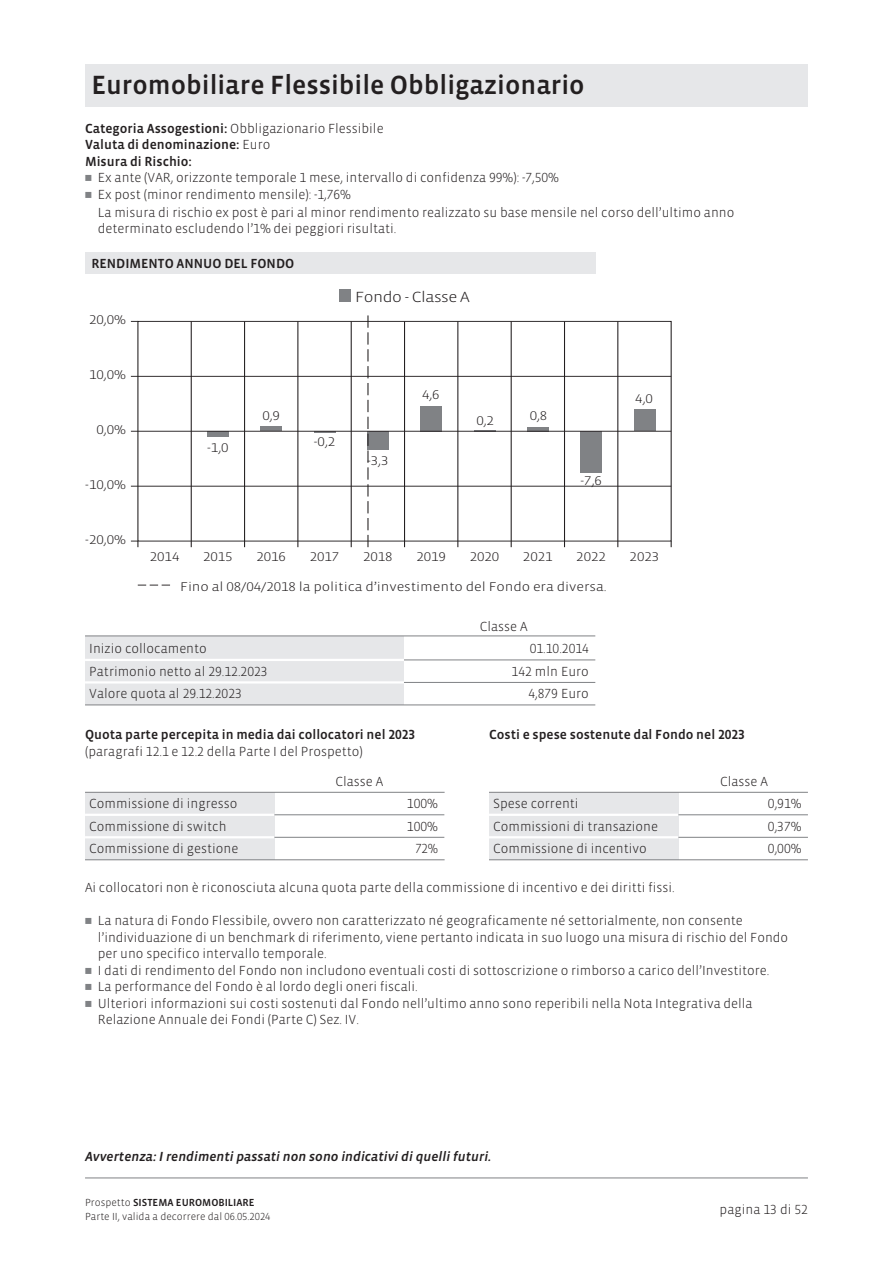
<style>
.page{position:relative;width:893px;height:1263px;background:#fff}
.page>*{position:absolute;margin:0;border:0;box-sizing:border-box;transform-origin:0 0}
.t1{font:500 27px "Vista Sans OTCE";color:#231f20}
.t2{font:300 15px "Vista Sans OTCE";letter-spacing:-.025em;color:#231f20;scale:1.15 1}
.t3{font:300 13.5px/16.5px "Vista Sans OTCE";color:#231f20}
.t4{font:500 13.5px/16.5px "Vista Sans OTCE";color:#231f20}
.t5{font:italic 500 13.5px "Vista Sans OTCE";color:#231f20}
.t6{font:300 13.5px "Vista Sans OTCE";color:#231f20;scale:.95 1}
.t7{font:300 12.9px "Vista Sans OTCE";color:#231f20;scale:1.15 1}
.t8{font:300 10.5px/13.5px "Vista Sans OTCE";color:#231f20}
.s1{font-weight:300}
.s2{font-family:"Universal Newswith Comm Pi";font-weight:400;font-size:12px;color:#808285}
.s3{font-weight:500}
</style>
<div class="page">
<div style="left:85px;top:253px;width:510px;height:21px;background:#e6e7e9"></div>
<div style="left:207px;top:431px;width:21px;height:6px;background:#808285"></div>
<div style="left:367px;top:431px;width:21px;height:18px;background:#808285"></div>
<div style="left:421px;top:406px;width:21px;height:25px;background:#808285"></div>
<svg style="left:474px;top:430px;width:21px;height:1px"></svg>
<svg style="left:527px;top:427px;width:21px;height:4px"></svg>
<div style="left:581px;top:431px;width:21px;height:42px;background:#808285"></div>
<div style="left:634px;top:409px;width:21px;height:22px;background:#808285"></div>
<div style="left:261px;top:426px;width:21px;height:5px;background:#808285"></div>
<div style="left:339px;top:289px;width:12px;height:13px;background:#808285"></div>
<svg style="left:137px;top:585px;width:33px;height:1px"></svg>
<svg style="left:368px;top:315px;width:1px;height:232px"></svg>
<svg style="left:131px;top:541px;width:8px;height:6px"></svg>
<hr style="left:191px;top:321px;width:1px;height:226px;background:#231f20">
<hr style="left:244px;top:321px;width:1px;height:226px;background:#231f20">
<hr style="left:298px;top:321px;width:1px;height:226px;background:#231f20">
<hr style="left:351px;top:321px;width:1px;height:226px;background:#231f20">
<hr style="left:404px;top:321px;width:1px;height:226px;background:#231f20">
<hr style="left:457px;top:321px;width:1px;height:226px;background:#231f20">
<hr style="left:511px;top:321px;width:1px;height:226px;background:#231f20">
<hr style="left:564px;top:321px;width:1px;height:226px;background:#231f20">
<hr style="left:617px;top:321px;width:1px;height:226px;background:#231f20">
<div style="left:138px;top:321px;width:533px;height:220px;border:1px solid #231f20"></div>
<hr style="left:131px;top:486px;width:540px;height:1px;background:#231f20">
<hr style="left:131px;top:376px;width:540px;height:1px;background:#231f20">
<hr style="left:131px;top:431px;width:540px;height:1px;background:#231f20">
<hr style="left:85px;top:1177px;width:723px;height:1px;background:#808285">
<div style="left:85px;top:64px;width:723px;height:42px;background:#e6e7e9"></div>
<div style="left:489px;top:792px;width:189px;height:68px;background:#e6e7e9"></div>
<hr style="left:489px;top:792px;width:319px;height:1px;background:#808285">
<hr style="left:678px;top:814px;width:130px;height:1px;background:#808285">
<hr style="left:489px;top:814px;width:189px;height:2px;background:#fff">
<hr style="left:678px;top:837px;width:130px;height:1px;background:#808285">
<hr style="left:489px;top:836px;width:189px;height:2px;background:#fff">
<hr style="left:489px;top:859px;width:319px;height:1px;background:#808285">
<div style="left:85px;top:636px;width:319px;height:69px;background:#e6e7e9"></div>
<hr style="left:85px;top:635px;width:510px;height:1px;background:#808285">
<hr style="left:404px;top:659px;width:191px;height:1px;background:#808285">
<hr style="left:404px;top:682px;width:191px;height:1px;background:#808285">
<hr style="left:85px;top:659px;width:319px;height:2px;background:#fff">
<hr style="left:85px;top:681px;width:319px;height:2px;background:#fff">
<hr style="left:85px;top:704px;width:510px;height:1px;background:#808285">
<div style="left:85px;top:792px;width:189px;height:68px;background:#e6e7e9"></div>
<hr style="left:85px;top:792px;width:360px;height:1px;background:#808285">
<hr style="left:274px;top:814px;width:170px;height:1px;background:#808285">
<hr style="left:85px;top:814px;width:189px;height:2px;background:#fff">
<hr style="left:274px;top:837px;width:170px;height:1px;background:#808285">
<hr style="left:85px;top:836px;width:189px;height:2px;background:#fff">
<hr style="left:85px;top:859px;width:360px;height:1px;background:#808285">
<h1 class="t1" style="left:91px;top:74px;width:495px">Euromobiliare Flessibile Obbligazionario</h1>
<p class="t4" style="left:85px;top:121px;width:300px">Categoria Assogestioni: <span class="s1">Obbligazionario Flessibile<br></span>Valuta di denominazione: <span class="s1">Euro<br></span>Misura di Rischio:</p>
<p class="t3" style="left:85px;top:170px;width:475px"><span class="s2">-</span> Ex ante (VAR, orizzonte temporale 1 mese, intervallo di confidenza 99%): -7,50%</p>
<p class="t3" style="left:98px;top:186px;width:638px;line-height:18px;text-indent:-13px"><span class="s2">-</span> Ex post (minor rendimento mensile): -1,76%<br>La misura di rischio ex post è pari al minor rendimento realizzato su base mensile nel corso dell’ultimo anno</p>
<p class="t3" style="left:98px;top:221px;width:300px">determinato escludendo l’1% dei peggiori risultati.</p>
<p class="t4" style="left:91px;top:256px;width:204px">RENDIMENTO ANNUO DEL FONDO</p>
<p class="t7" style="left:89px;top:313px;width:34px">20,0%</p>
<p class="t7" style="left:89px;top:368px;width:34px">10,0%</p>
<p class="t7" style="left:96px;top:423px;width:27px">0,0%</p>
<p class="t7" style="left:85px;top:478px;width:37px">-10,0%</p>
<p class="t7" style="left:85px;top:533px;width:37px">-20,0%</p>
<p class="t2" style="left:355px;top:289px;width:101px">Fondo - Classe A</p>
<p class="t7" style="left:207px;top:441px;width:20px">-1,0</p>
<p class="t7" style="left:262px;top:409px;width:17px">0,9</p>
<p class="t7" style="left:314px;top:435px;width:20px">-0,2</p>
<p class="t7" style="left:367px;top:454px;width:20px">-3,3</p>
<p class="t7" style="left:422px;top:388px;width:17px">4,6</p>
<p class="t7" style="left:476px;top:414px;width:17px">0,2</p>
<p class="t7" style="left:530px;top:410px;width:17px">0,8</p>
<p class="t7" style="left:581px;top:474px;width:20px">-7,6</p>
<p class="t7" style="left:635px;top:392px;width:17px">4,0</p>
<p class="t7" style="left:150px;top:551px;width:27px">2014</p>
<p class="t7" style="left:203px;top:551px;width:27px">2015</p>
<p class="t7" style="left:256px;top:551px;width:27px">2016</p>
<p class="t7" style="left:310px;top:551px;width:27px">2017</p>
<p class="t7" style="left:363px;top:551px;width:27px">2018</p>
<p class="t7" style="left:416px;top:551px;width:27px">2019</p>
<p class="t7" style="left:470px;top:551px;width:27px">2020</p>
<p class="t7" style="left:523px;top:551px;width:27px">2021</p>
<p class="t7" style="left:576px;top:551px;width:27px">2022</p>
<p class="t7" style="left:630px;top:551px;width:27px">2023</p>
<p class="t7" style="left:180px;top:580px;width:372px">Fino al 08/04/2018 la politica d’investimento del Fondo era diversa.</p>
<p class="t3" style="left:480px;top:619px;width:49px">Classe A</p>
<p class="t3" style="left:89px;top:641px;width:119px">Inizio collocamento</p>
<p class="t3" style="left:530px;top:641px;width:61px">01.10.2014</p>
<p class="t3" style="left:89px;top:664px;width:180px">Patrimonio netto al 29.12.2023</p>
<p class="t3" style="left:512px;top:664px;width:79px">142 mln Euro</p>
<p class="t3" style="left:89px;top:686px;width:154px">Valore quota al 29.12.2023</p>
<p class="t3" style="left:528px;top:686px;width:62px">4,879 Euro</p>
<p class="t4" style="left:85px;top:727px;width:332px">Quota parte percepita in media dai collocatori nel 2023</p>
<p class="t4" style="left:489px;top:727px;width:258px">Costi e spese sostenute dal Fondo nel 2023</p>
<p class="t3" style="left:85px;top:744px;width:279px">(paragrafi 12.1 e 12.2 della Parte I del Prospetto)</p>
<p class="t3" style="left:335px;top:774px;width:49px">Classe A</p>
<p class="t3" style="left:89px;top:796px;width:150px">Commissione di ingresso</p>
<p class="t3" style="left:407px;top:796px;width:33px">100%</p>
<p class="t3" style="left:89px;top:819px;width:139px">Commissione di switch</p>
<p class="t3" style="left:407px;top:819px;width:33px">100%</p>
<p class="t3" style="left:89px;top:841px;width:151px">Commissione di gestione</p>
<p class="t6" style="left:415px;top:843px;width:25px">72%</p>
<p class="t3" style="left:720px;top:774px;width:49px">Classe A</p>
<p class="t3" style="left:493px;top:796px;width:87px">Spese correnti</p>
<p class="t3" style="left:768px;top:796px;width:35px">0,91%</p>
<p class="t3" style="left:493px;top:819px;width:166px">Commissioni di transazione</p>
<p class="t3" style="left:768px;top:819px;width:35px">0,37%</p>
<p class="t3" style="left:493px;top:841px;width:155px">Commissione di incentivo</p>
<p class="t3" style="left:768px;top:841px;width:35px">0,00%</p>
<p class="t3" style="left:85px;top:880px;width:591px">Ai collocatori non è riconosciuta alcuna quota parte della commissione di incentivo e dei diritti fissi.</p>
<p class="t3" style="left:98px;top:913px;width:692px;text-indent:-13px"><span class="s2">-</span> La natura di Fondo Flessibile, ovvero non caratterizzato né geograficamente né settorialmente, non consente l’individuazione di un benchmark di riferimento, viene pertanto indicata in suo luogo una misura di rischio del Fondo per uno specifico intervallo temporale.</p>
<p class="t3" style="left:85px;top:963px;width:686px"><span class="s2">-</span> I dati di rendimento del Fondo non includono eventuali costi di sottoscrizione o rimborso a carico dell’Investitore.</p>
<p class="t3" style="left:85px;top:979px;width:334px"><span class="s2">-</span> La performance del Fondo è al lordo degli oneri fiscali.</p>
<p class="t3" style="left:98px;top:996px;width:656px;text-indent:-13px"><span class="s2">-</span> Ulteriori informazioni sui costi sostenuti dal Fondo nell’ultimo anno sono reperibili nella Nota Integrativa della<br>Relazione Annuale dei Fondi (Parte C) Sez. IV.</p>
<p class="t5" style="left:85px;top:1148px;width:408px">Avvertenza: I rendimenti passati non sono indicativi di quelli futuri.</p>
<p class="t8" style="left:85px;top:1196px;width:187px">Prospetto <span class="s3">SISTEMA EUROMOBILIARE<br></span>Parte II, valida a decorrere dal 06.05.2024</p>
<p class="t3" style="left:720px;top:1202px;width:90px">pagina 13 di 52</p>
</div>
